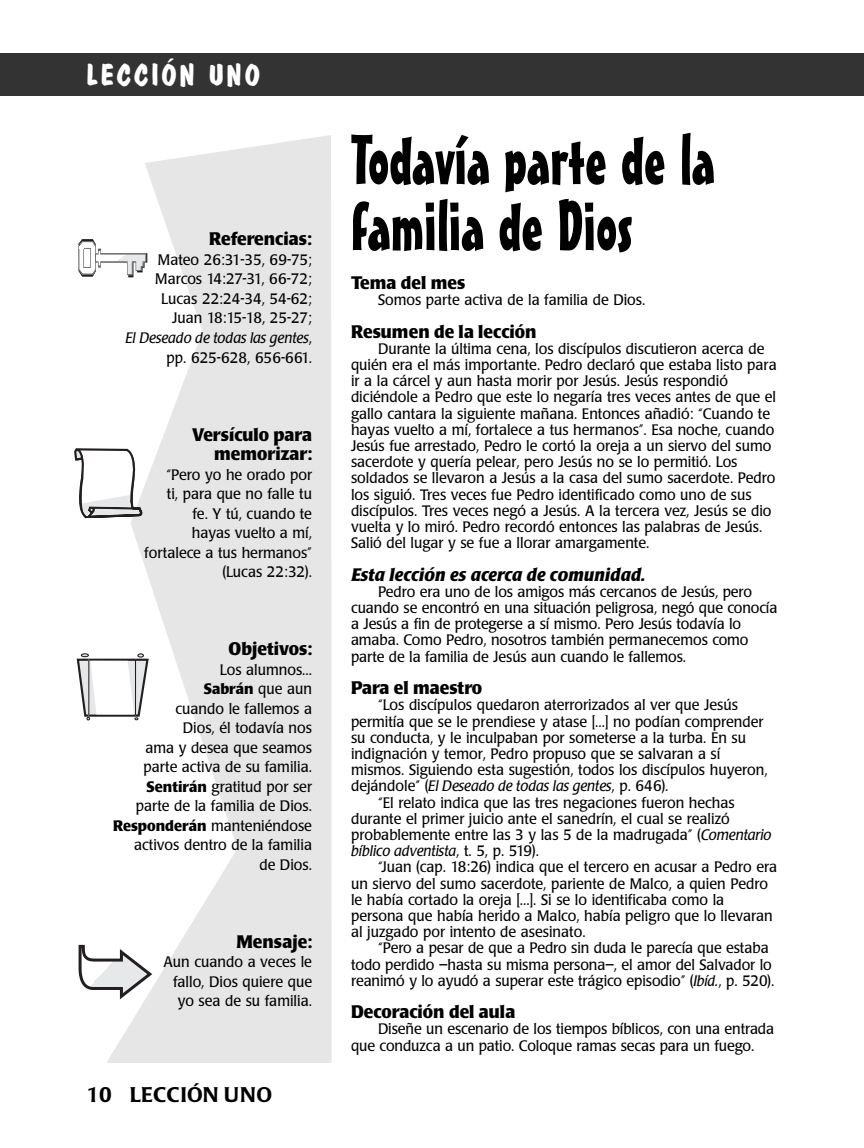
<style>
.page{position:relative;width:864px;height:1148px;background:#fff}
.page>*{position:absolute;margin:0;border:0;box-sizing:border-box;transform-origin:0 0}
.t1{font:69px/66px "Mister Earl BT";color:#000}
.t2{font:700 30px "Dom Casual D";letter-spacing:.095em;color:#fff}
.t3{font:500 21px "Poppl Laudatio";color:#000}
.t4{font:700 18px/19.5px "Poppl Laudatio";color:#000;text-align:right;scale:.95 1}
.t5{font:italic 700 18px "Poppl Laudatio";color:#000;scale:.95 1}
.t6{font:15px/19.5px "Poppl Laudatio";color:#000;text-align:right;scale:.95 1}
.t7{font:italic 15px "Poppl Laudatio";color:#000;scale:.95 1}
.s1{font-style:italic}
.s2{font-weight:700}
.s3{font-style:normal}
</style>
<div class="page">
<div style="left:0;top:53px;width:864px;height:43px;background:#333"></div>
<svg style="left:107px;top:135px;width:225px;height:927px;fill:#e6e6e6"></svg>
<svg style="left:79px;top:239px;width:68px;height:38px"></svg>
<svg style="left:74px;top:448px;width:68px;height:70px"></svg>
<div style="left:72px;top:648px;width:84px;height:80px;background:#fff"></div>
<svg style="left:77px;top:653px;width:72px;height:67px"></svg>
<hr style="left:88px;top:659px;width:1px;height:56px;background:#231f20">
<hr style="left:135px;top:660px;width:1px;height:55px;background:#231f20">
<svg style="left:79px;top:944px;width:73px;height:55px"></svg>
<h2 class="t2" style="left:87px;top:57px;width:175px">LECCIÓN UNO</h2>
<p class="t4" style="left:209px;top:231px;width:110px">Referencias:</p>
<p class="t6" style="left:125px;top:251px;width:198px">Mateo 26:31-35, 69-75;<br>Marcos 14:27-31, 66-72;<br>Lucas 22:24-34, 54-62;<br>Juan 18:15-18, 25-27;<br><span class="s1">El Deseado de todas las gentes</span>, pp. 625-628, 656-661.</p>
<p class="t4" style="left:192px;top:426px;width:128px">Versículo para memorizar:</p>
<p class="t6" style="left:144px;top:466px;width:178px">“Pero yo he orado por<br>ti, para que no falle tu<br>fe. Y tú, cuando te<br>hayas vuelto a mí, fortalece a tus hermanos” (Lucas 22:32).</p>
<p class="t4" style="left:229px;top:641px;width:89px">Objetivos:</p>
<p class="t6" style="left:113px;top:661px;width:211px">Los alumnos...<br><span class="s2">Sabrán</span> que aun<br>cuando le fallemos a<br>Dios, él todavía nos<br>ama y desea que seamos parte activa de su familia.<br><span class="s2">Sentirán</span> gratitud por ser parte de la familia de Dios.<br><span class="s2">Responderán</span> manteniéndose activos dentro de la familia<br>de Dios.</p>
<p class="t4" style="left:237px;top:933px;width:81px">Mensaje:</p>
<p class="t6" style="left:163px;top:953px;width:158px">Aun cuando a veces le fallo, Dios quiere que yo sea de su familia.</p>
<h3 class="t3" style="left:87px;top:1086px;width:187px">10 LECCIÓN UNO</h3>
<h1 class="t1" style="left:351px;top:130px;width:366px">Todavía parte de la familia de Dios</h1>
<p class="t4" style="left:351px;top:275px;width:122px">Tema del mes</p>
<p class="t6" style="left:378px;top:292px;width:283px">Somos parte activa de la familia de Dios.</p>
<p class="t4" style="left:351px;top:323px;width:197px">Resumen de la lección</p>
<p class="t6" style="left:351px;top:342px;width:450px;line-height:16.2px;text-align:left;text-indent:27px">Durante la última cena, los discípulos discutieron acerca de quién era el más importante. Pedro declaró que estaba listo para ir a la cárcel y aun hasta morir por Jesús. Jesús respondió diciéndole a Pedro que este lo negaría tres veces antes de que el gallo cantara la siguiente mañana. Entonces añadió: “Cuando te hayas vuelto a mí, fortalece a tus hermanos”. Esa noche, cuando Jesús fue arrestado, Pedro le cortó la oreja a un siervo del sumo sacerdote y quería pelear, pero Jesús no se lo permitió. Los soldados se llevaron a Jesús a la casa del sumo sacerdote. Pedro los siguió. Tres veces fue Pedro identificado como uno de sus discípulos. Tres veces negó a Jesús. A la tercera vez, Jesús se dio vuelta y lo miró. Pedro recordó entonces las palabras de Jesús.<br>Salió del lugar y se fue a llorar amargamente.</p>
<p class="t5" style="left:351px;top:567px;width:311px">Esta lección es acerca de comunidad.</p>
<p class="t6" style="left:351px;top:585px;width:450px;line-height:16.2px;text-align:left;text-indent:27px">Pedro era uno de los amigos más cercanos de Jesús, pero cuando se encontró en una situación peligrosa, negó que conocía a Jesús a fin de protegerse a sí mismo. Pero Jesús todavía lo amaba. Como Pedro, nosotros también permanecemos como parte de la familia de Jesús aun cuando le fallemos.</p>
<p class="t4" style="left:351px;top:680px;width:140px">Para el maestro</p>
<p class="t6" style="left:378px;top:697px;width:380px">“Los discípulos quedaron aterrorizados al ver que Jesús</p>
<p class="t6" style="left:351px;top:713px;width:436px">permitía que se le prendiese y atase [...] no podían comprender</p>
<p class="t6" style="left:351px;top:729px;width:417px">su conducta, y le inculpaban por someterse a la turba. En su</p>
<p class="t6" style="left:351px;top:745px;width:390px">indignación y temor, Pedro propuso que se salvaran a sí</p>
<p class="t6" style="left:351px;top:761px;width:440px">mismos. Siguiendo esta sugestión, todos los discípulos huyeron,</p>
<p class="t7" style="left:351px;top:780px;width:336px"><span class="s3">dejándole” (</span>El Deseado de todas las gentes<span class="s3">, p. 646).</span></p>
<p class="t6" style="left:378px;top:794px;width:377px">“El relato indica que las tres negaciones fueron hechas</p>
<p class="t6" style="left:351px;top:810px;width:400px">durante el primer juicio ante el sanedrín, el cual se realizó</p>
<p class="t6" style="left:351px;top:826px;width:444px">probablemente entre las 3 y las 5 de la madrugada” (<span class="s1">Comentario</span></p>
<p class="t7" style="left:351px;top:845px;width:199px">bíblico adventista<span class="s3">, t. 5, p. 519).</span></p>
<p class="t6" style="left:378px;top:859px;width:422px">“Juan (cap. 18:26) indica que el tercero en acusar a Pedro era</p>
<p class="t6" style="left:351px;top:875px;width:441px">un siervo del sumo sacerdote, pariente de Malco, a quien Pedro</p>
<p class="t6" style="left:351px;top:891px;width:394px">le había cortado la oreja [...]. Si se lo identificaba como la</p>
<p class="t6" style="left:351px;top:907px;width:445px">persona que había herido a Malco, había peligro que lo llevaran</p>
<p class="t6" style="left:351px;top:923px;width:248px">al juzgado por intento de asesinato.</p>
<p class="t6" style="left:378px;top:940px;width:413px">“Pero a pesar de que a Pedro sin duda le parecía que estaba</p>
<p class="t6" style="left:351px;top:956px;width:444px">todo perdido –hasta su misma persona–, el amor del Salvador lo</p>
<p class="t6" style="left:351px;top:972px;width:447px">reanimó y lo ayudó a superar este trágico episodio” (<span class="s1">Ibíd.</span>, p. 520).</p>
<p class="t4" style="left:351px;top:1004px;width:174px">Decoración del aula</p>
<p class="t6" style="left:351px;top:1022px;width:447px;line-height:16.2px;text-align:left;text-indent:27px">Diseñe un escenario de los tiempos bíblicos, con una entrada que conduzca a un patio. Coloque ramas secas para un fuego.</p>
</div>
